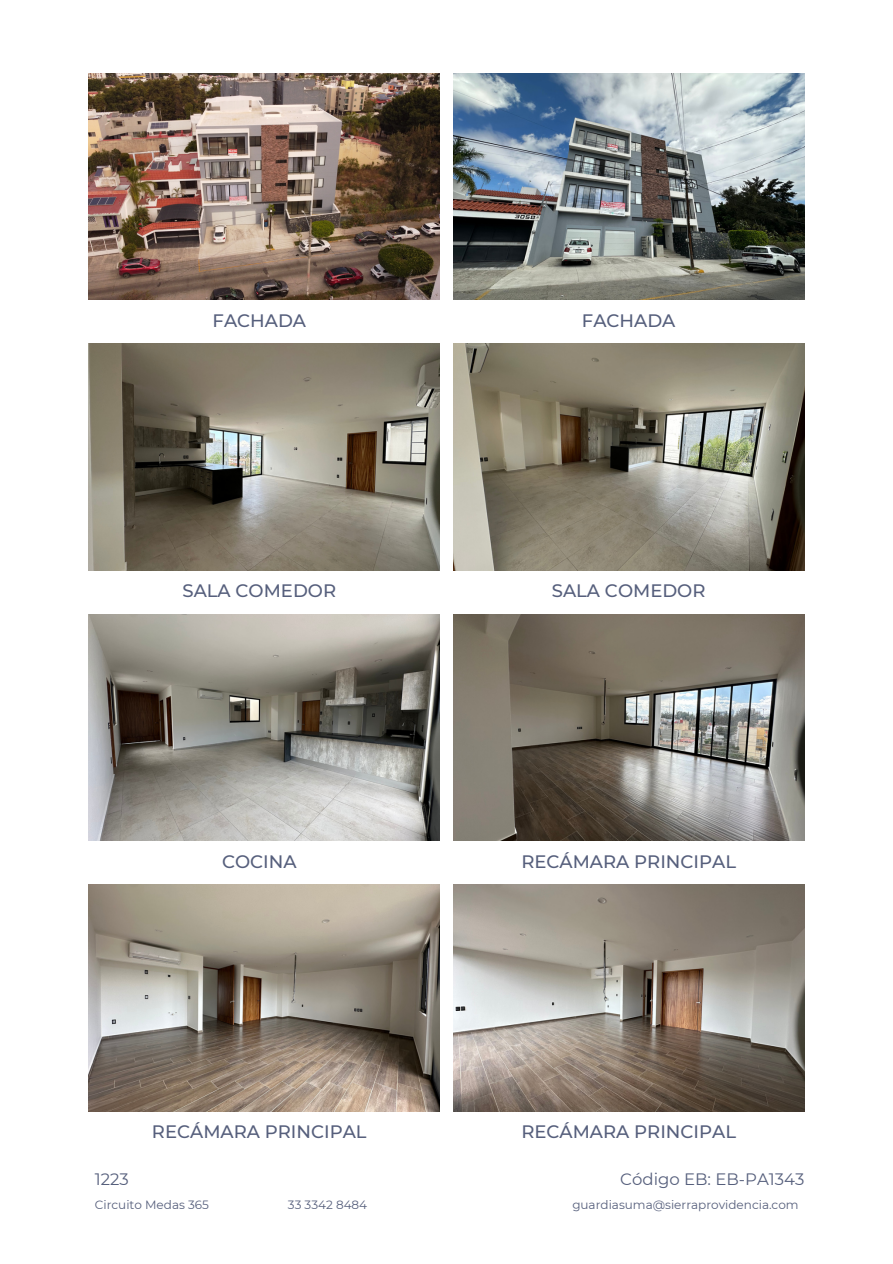
<style>
.page{position:relative;width:893px;height:1264px;background:#fff}
.page>*{position:absolute;margin:0;border:0;box-sizing:border-box;transform-origin:0 0}
.t1{font:500 18px "Montserrat";color:#565f7c}
.t2{font:16.5px "Montserrat";color:#565f7c}
.t3{font:12px "Montserrat";color:#565f7c}
</style>
<div class="page">
<img style="left:453px;top:73px;width:351px;height:227px">
<img style="left:89px;top:73px;width:351px;height:227px">
<img style="left:453px;top:344px;width:351px;height:226px">
<img style="left:89px;top:344px;width:351px;height:226px">
<img style="left:453px;top:614px;width:351px;height:226px">
<img style="left:89px;top:614px;width:351px;height:226px">
<img style="left:453px;top:884px;width:351px;height:227px">
<img style="left:89px;top:884px;width:351px;height:227px">
<p class="t1" style="left:212px;top:309px;width:95px">FACHADA</p>
<p class="t1" style="left:582px;top:309px;width:95px">FACHADA</p>
<p class="t1" style="left:182px;top:579px;width:155px">SALA COMEDOR</p>
<p class="t1" style="left:552px;top:579px;width:155px">SALA COMEDOR</p>
<p class="t1" style="left:222px;top:850px;width:76px">COCINA</p>
<p class="t1" style="left:521px;top:850px;width:216px">RECÁMARA PRINCIPAL</p>
<p class="t1" style="left:152px;top:1120px;width:216px">RECÁMARA PRINCIPAL</p>
<p class="t1" style="left:521px;top:1120px;width:216px">RECÁMARA PRINCIPAL</p>
<p class="t2" style="left:95px;top:1169px;width:35px">1223</p>
<p class="t2" style="left:620px;top:1169px;width:185px">Código EB: EB-PA1343</p>
<p class="t3" style="left:95px;top:1197px;width:116px">Circuito Medas 365</p>
<p class="t3" style="left:288px;top:1197px;width:81px">33 3342 8484</p>
<p class="t3" style="left:572px;top:1197px;width:228px">guardiasuma@sierraprovidencia.com</p>
</div>
